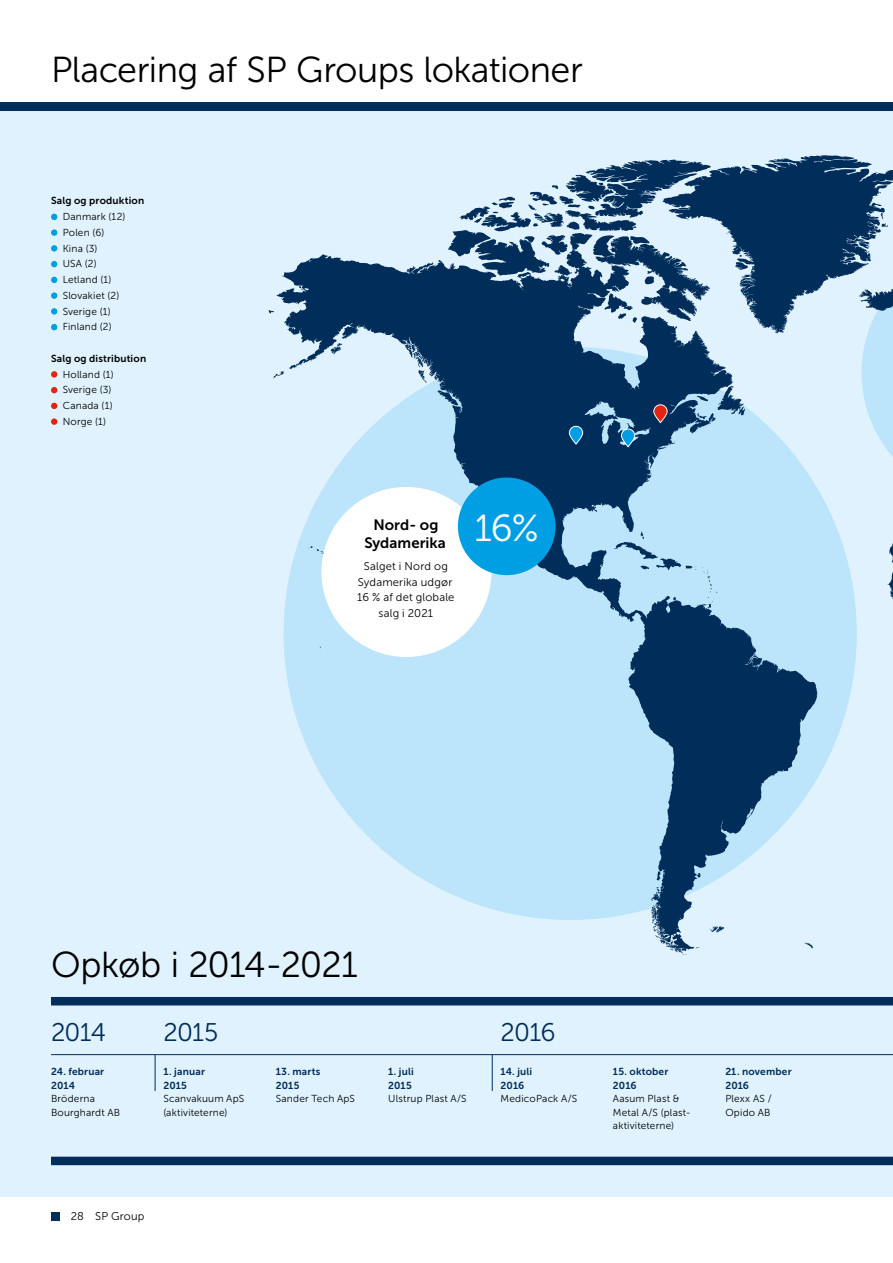
<style>
.page{position:relative;width:893px;height:1263px;background:#fff}
.page>*{position:absolute;margin:0;border:0;box-sizing:border-box;transform-origin:0 0}
.t1{font:37.5px "Museo Sans 300";color:#fff}
.t2{font:36px "Museo Sans 300";letter-spacing:-.015em;color:#000}
.t3{font:25.5px "Museo Sans 300";color:#002d59}
.t4{font:15px/18px "Museo Sans 700";letter-spacing:.005em;color:#000;text-align:center}
.t5{font:11.25px/15.8px "Museo Sans 300";letter-spacing:.015em;color:#000;text-align:center}
.t6{font:10.2px/15.8px "Museo Sans 300";letter-spacing:.02em;color:#000}
.t7{font:10.2px/13.5px "Museo Sans 700";letter-spacing:.015em;color:#002d59}
.t8{font:10.2px "Museo Sans 700";letter-spacing:.02em;color:#000}
</style>
<div class="page">
<div style="left:0;top:106px;width:893px;height:1090px;background:#dff2fd"></div>
<svg style="left:269px;top:155px;width:624px;height:800px"></svg>
<svg style="left:621px;top:429px;width:14px;height:18px"></svg>
<div style="left:621px;top:429px;width:14px;height:18px;border:1px solid #fff;border-radius:7px"></div>
<svg style="left:654px;top:405px;width:13px;height:18px"></svg>
<div style="left:653px;top:404px;width:14px;height:19px;border:1px solid #fff;border-radius:7px"></div>
<svg style="left:569px;top:426px;width:14px;height:18px"></svg>
<div style="left:569px;top:426px;width:14px;height:18px;border:1px solid #fff;border-radius:7px"></div>
<hr style="left:51px;top:1054px;width:842px;height:1px;background:#002d59">
<hr style="left:492px;top:1054px;width:1px;height:37px;background:#002d59">
<hr style="left:155px;top:1054px;width:1px;height:37px;background:#002d59">
<div style="left:321px;top:487px;width:170px;height:170px;background:#fff;border-radius:50%"></div>
<svg style="left:51px;top:214px;width:6px;height:6px"></svg>
<div style="left:51px;top:229px;width:6px;height:7px;background:#009fe3;border-radius:50%"></div>
<div style="left:51px;top:245px;width:6px;height:7px;background:#009fe3;border-radius:50%"></div>
<svg style="left:51px;top:261px;width:6px;height:6px"></svg>
<svg style="left:51px;top:277px;width:6px;height:6px"></svg>
<div style="left:51px;top:292px;width:6px;height:7px;background:#009fe3;border-radius:50%"></div>
<div style="left:51px;top:308px;width:6px;height:7px;background:#009fe3;border-radius:50%"></div>
<svg style="left:51px;top:324px;width:6px;height:6px"></svg>
<div style="left:51px;top:371px;width:6px;height:7px;background:#e42313;border-radius:50%"></div>
<svg style="left:51px;top:387px;width:6px;height:6px"></svg>
<svg style="left:51px;top:403px;width:6px;height:6px"></svg>
<div style="left:51px;top:418px;width:6px;height:7px;background:#e42313;border-radius:50%"></div>
<div style="left:458px;top:477px;width:97px;height:98px;background:#009fe3;border-radius:50%"></div>
<div style="left:51px;top:997px;width:842px;height:8px;background:#002d59"></div>
<div style="left:51px;top:1157px;width:842px;height:8px;background:#002d59"></div>
<div style="left:51px;top:1212px;width:9px;height:8px;background:#002d59"></div>
<div style="left:0;top:102px;width:893px;height:9px;background:#002d59"></div>
<h2 class="t2" style="left:51px;top:50px;width:533px">Placering af SP Groups lokationer</h2>
<p class="t8" style="left:51px;top:195px;width:95px">Salg og produktion</p>
<p class="t6" style="left:63px;top:209px;width:64px">Danmark (12)<br>Polen (6)<br>Kina (3)<br>USA (2)<br>Letland (1)<br>Slovakiet (2)<br>Sverige (1)<br>Finland (2)</p>
<p class="t8" style="left:51px;top:353px;width:97px">Salg og distribution</p>
<p class="t6" style="left:63px;top:366px;width:53px">Holland (1)<br>Sverige (3)<br>Canada (1)<br>Norge (1)</p>
<h3 class="t4" style="left:364px;top:516px;width:83px">Nord- og<br>Sydamerika</h3>
<p class="t5" style="left:357px;top:558px;width:99px">Salget i Nord og<br>Sydamerika udgør<br>16 % af det globale salg i 2021</p>
<h1 class="t1" style="left:474px;top:508px;width:66px">16%</h1>
<h2 class="t2" style="left:51px;top:945px;width:308px">Opkøb i 2014-2021</h2>
<h3 class="t3" style="left:51px;top:1018px;width:56px">2014</h3>
<h3 class="t3" style="left:501px;top:1018px;width:56px">2016</h3>
<p class="t7" style="left:51px;top:1065px;width:55px">24. februar<br>2014</p>
<p class="t6" style="left:51px;top:1092px;width:71px;line-height:13.5px">Bröderna<br>Bourghardt AB</p>
<h3 class="t3" style="left:163px;top:1018px;width:56px">2015</h3>
<p class="t7" style="left:163px;top:1065px;width:43px">1. januar<br>2015</p>
<p class="t6" style="left:163px;top:1092px;width:82px;line-height:13.5px">Scanvakuum ApS (aktiviteterne)</p>
<p class="t7" style="left:276px;top:1065px;width:46px">13. marts<br>2015</p>
<p class="t6" style="left:276px;top:1091px;width:81px">Sander Tech ApS</p>
<p class="t7" style="left:501px;top:1065px;width:33px">14. juli<br>2016</p>
<p class="t6" style="left:501px;top:1091px;width:78px">MedicoPack A/S</p>
<p class="t7" style="left:388px;top:1065px;width:27px">1. juli<br>2015</p>
<p class="t6" style="left:388px;top:1091px;width:80px">Ulstrup Plast A/S</p>
<p class="t5" style="left:71px;top:1209px;width:75px">28 SP Group</p>
<p class="t7" style="left:613px;top:1065px;width:57px">15. oktober<br>2016</p>
<p class="t6" style="left:613px;top:1092px;width:77px;line-height:13.5px">Aasum Plast &amp;<br>Metal A/S (plast&shy;aktiviteterne)</p>
<p class="t7" style="left:725px;top:1065px;width:68px">21. november<br>2016</p>
<p class="t6" style="left:725px;top:1092px;width:48px;line-height:13.5px">Plexx AS /<br>Opido AB</p>
</div>
